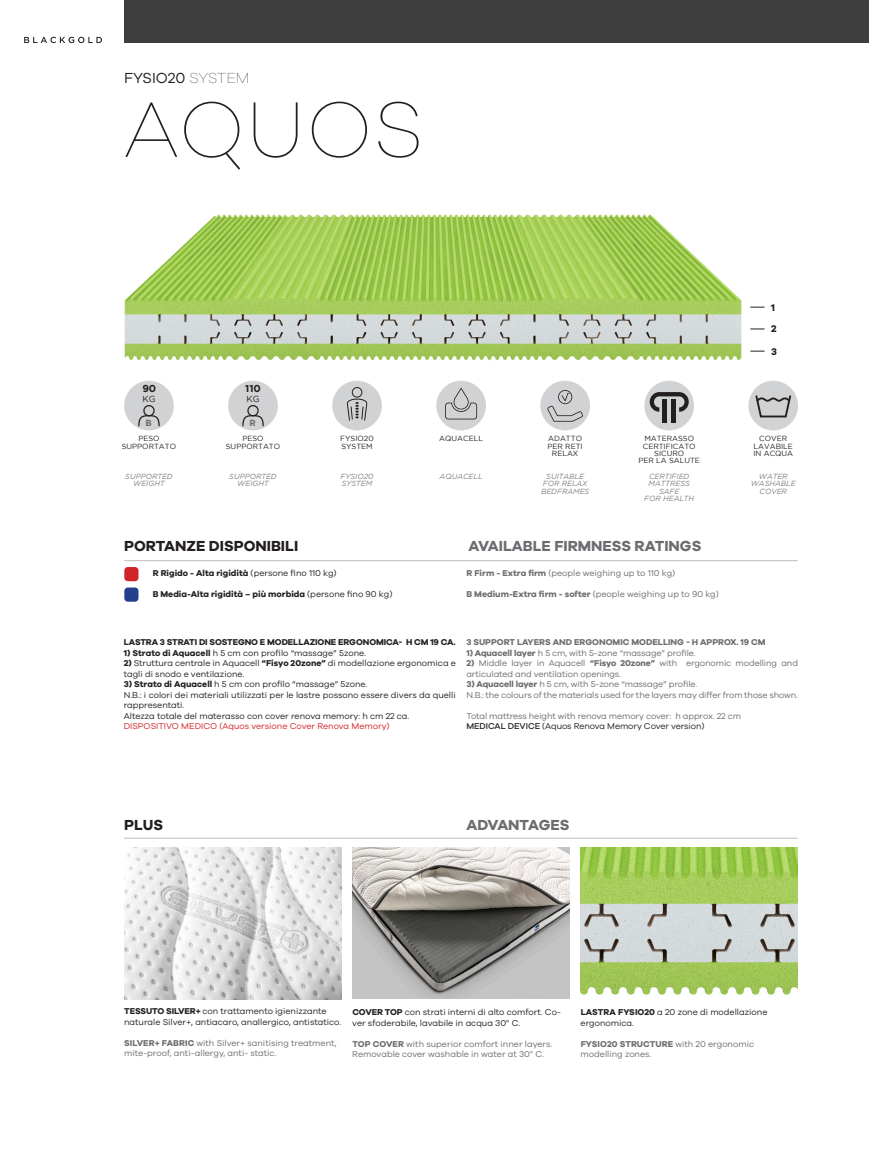
<style>
.page{position:relative;width:869px;height:1170px;background:#fff}
.page>*{position:absolute;margin:0;border:0;box-sizing:border-box;transform-origin:0 0}
.t1{font:100 81.25px "Galano Grotesque";letter-spacing:.01em;color:#231f20}
.t2{font:700 15px "Galano Grotesque";color:#6c6d70}
.t3{font:700 15px "Galano Grotesque";color:#231f20}
.t4{font:15px "Galano Grotesque";color:#231f20}
.t5{font:700 10px "Gotham";color:#211e1e}
.t6{font:700 10px/21.8px "Galano Grotesque";color:#231f20}
.t7{font:8.75px/10.5px "Galano Grotesque";letter-spacing:-.01em;color:#6c6d70}
.t8{font:8.75px/10.5px "Galano Grotesque";color:#231f20}
.t9{font:700 8.75px "Galano Grotesque";letter-spacing:-.01em;color:#231f20}
.t10{font:700 8.75px "Galano Grotesque";color:#6c6d70}
.t11{font:8.75px "Galano Grotesque";color:#d1232a}
.t12{font:8.75px "Gotham";color:#211e1e}
.t13{font:700 8.75px "Gotham";color:#6c6d70}
.t14{font:7.38px/7.4px "Gotham";color:#231f20;text-align:center}
.t15{font:italic 7.38px/7.4px "Gotham";color:#808285;text-align:center}
.s1{font-weight:100}
.s2{font-weight:400}
.s3{font-weight:700}
.s4{font-weight:500;color:#231f20}
.s5{color:#231f20}
</style>
<div class="page">
<img style="left:124px;top:214px;width:618px;height:146px">
<img style="left:124px;top:847px;width:217px;height:152px">
<img style="left:580px;top:847px;width:217px;height:148px">
<img style="left:352px;top:847px;width:217px;height:151px">
<div style="left:124px;top:0;width:744px;height:43px;background:#3e3e3f"></div>
<svg style="left:24px;top:37px;width:78px;height:6px"></svg>
<hr style="left:124px;top:560px;width:673px;height:1px;background:#bcbdc0">
<div style="left:124px;top:567px;width:14px;height:14px;background:#d1232a;border-radius:4px"></div>
<div style="left:124px;top:587px;width:14px;height:14px;background:#253f8e;border-radius:4px"></div>
<svg style="left:750px;top:307px;width:14px;height:1px"></svg>
<svg style="left:750px;top:328px;width:14px;height:1px"></svg>
<svg style="left:750px;top:351px;width:14px;height:1px"></svg>
<div style="left:124px;top:381px;width:50px;height:49px;background:#d1d2d4;border-radius:50%"></div>
<svg style="left:138px;top:405px;width:22px;height:22px"></svg>
<div style="left:228px;top:381px;width:50px;height:49px;background:#d1d2d4;border-radius:50%"></div>
<svg style="left:242px;top:405px;width:22px;height:22px"></svg>
<div style="left:332px;top:381px;width:50px;height:49px;background:#d1d2d4;border-radius:50%"></div>
<svg style="left:346px;top:387px;width:21px;height:34px"></svg>
<div style="left:436px;top:381px;width:49px;height:49px;background:#d1d2d4;border-radius:50%"></div>
<svg style="left:445px;top:387px;width:32px;height:32px"></svg>
<div style="left:540px;top:381px;width:49px;height:49px;background:#d1d2d4;border-radius:50%"></div>
<svg style="left:547px;top:390px;width:35px;height:31px"></svg>
<div style="left:644px;top:381px;width:49px;height:49px;background:#d1d2d4;border-radius:50%"></div>
<svg style="left:649px;top:392px;width:39px;height:20px"></svg>
<hr style="left:662px;top:399px;width:4px;height:24px;background:#231f20">
<hr style="left:671px;top:399px;width:4px;height:23px;background:#231f20">
<div style="left:748px;top:381px;width:49px;height:49px;background:#d1d2d4;border-radius:50%"></div>
<svg style="left:755px;top:395px;width:36px;height:23px"></svg>
<hr style="left:124px;top:837px;width:673px;height:1px;background:#bcbdc0">
<h2 class="t4" style="left:124px;top:69px;width:127px">FYSIO20 <span class="s1">SYSTEM</span></h2>
<h1 class="t1" style="left:124px;top:81px;width:301px">AQUOS</h1>
<p class="t5" style="left:142px;top:385px;width:15px">90</p>
<p class="t5" style="left:245px;top:385px;width:17px">110</p>
<p class="t12" style="left:142px;top:395px;width:15px">KG</p>
<p class="t12" style="left:246px;top:395px;width:15px">KG</p>
<p class="t13" style="left:145px;top:420px;width:8px">B</p>
<p class="t13" style="left:249px;top:420px;width:8px">R</p>
<p class="t14" style="left:122px;top:435px;width:56px">PESO<br>SUPPORTATO</p>
<p class="t15" style="left:125px;top:473px;width:49px">SUPPORTED<br>WEIGHT</p>
<p class="t14" style="left:226px;top:435px;width:56px">PESO<br>SUPPORTATO</p>
<p class="t15" style="left:229px;top:473px;width:49px">SUPPORTED<br>WEIGHT</p>
<p class="t14" style="left:340px;top:435px;width:35px;text-align:left">FYSIO20<br>SYSTEM</p>
<p class="t15" style="left:340px;top:473px;width:35px;text-align:left">FYSIO20<br>SYSTEM</p>
<p class="t14" style="left:439px;top:435px;width:45px">AQUACELL</p>
<p class="t15" style="left:439px;top:473px;width:44px">AQUACELL</p>
<p class="t14" style="left:547px;top:435px;width:37px">ADATTO<br>PER RETI<br>RELAX</p>
<p class="t15" style="left:540px;top:473px;width:50px">SUITABLE<br>FOR RELAX<br>BEDFRAMES</p>
<p class="t6" style="left:770px;top:296px;width:7px">1<br>2</p>
<p class="t6" style="left:770px;top:340px;width:7px">3</p>
<p class="t14" style="left:638px;top:435px;width:63px">MATERASSO<br>CERTIFICATO<br>SICURO<br>PER LA SALUTE</p>
<p class="t15" style="left:644px;top:473px;width:51px">CERTIFIED<br>MATTRESS<br>SAFE<br>FOR HEALTH</p>
<p class="t15" style="left:750px;top:473px;width:46px">WATER<br>WASHABLE<br>COVER</p>
<p class="t14" style="left:753px;top:435px;width:41px">COVER<br>LAVABILE<br>IN ACQUA</p>
<h2 class="t3" style="left:124px;top:537px;width:175px">PORTANZE DISPONIBILI</h2>
<h2 class="t2" style="left:468px;top:537px;width:234px">AVAILABLE FIRMNESS RATINGS</h2>
<p class="t9" style="left:153px;top:567px;width:185px">R Rigido - Alta rigidità <span class="s2">(persone fino 110 kg)</span></p>
<p class="t9" style="left:153px;top:588px;width:241px">B Media-Alta rigidità – più morbida <span class="s2">(persone fino 90 kg)</span></p>
<p class="t7" style="left:466px;top:567px;width:210px"><span class="s3">R Firm - Extra firm</span> (people weighing up to 110 kg)</p>
<p class="t10" style="left:466px;top:588px;width:254px">B Medium-Extra firm - softer <span class="s2">(people weighing up to 90 kg)</span></p>
<p class="t9" style="left:124px;top:636px;width:333px">LASTRA 3 STRATI DI SOSTEGNO E MODELLAZIONE ERGONOMICA- H CM 19 CA.</p>
<p class="t8" style="left:124px;top:647px;width:243px"><span class="s3">1) Strato di Aquacell</span> h 5 cm con profilo “massage” 5zone.</p>
<p class="t8" style="left:124px;top:657px;width:333px"><span class="s3">2)</span> Struttura centrale in Aquacell <span class="s3">“Fisyo 20zone”</span> di modellazione ergonomica e tagli di snodo e ventilazione.</p>
<p class="t8" style="left:124px;top:678px;width:333px"><span class="s3">3) Strato di Aquacell</span> h 5 cm con profilo “massage” 5zone.<br>N.B.: i colori dei materiali utilizzati per le lastre possono essere divers da quelli rappresentati.<br>Altezza totale del materasso con cover renova memory: h cm 22 ca.</p>
<p class="t11" style="left:124px;top:721px;width:267px">DISPOSITIVO MEDICO (Aquos versione Cover Renova Memory)</p>
<p class="t10" style="left:466px;top:636px;width:300px">3 SUPPORT LAYERS AND ERGONOMIC MODELLING - H APPROX. 19 CM</p>
<p class="t7" style="left:466px;top:647px;width:230px"><span class="s3">1) Aquacell layer</span> h 5 cm, with 5-zone “massage” profile.</p>
<p class="t7" style="left:466px;top:657px;width:333px"><span class="s3">2)</span> Middle layer in Aquacell <span class="s3">“Fisyo 20zone”</span> with ergonomic modelling and articulated and ventilation openings.</p>
<p class="t7" style="left:466px;top:678px;width:333px"><span class="s3">3) Aquacell layer</span> h 5 cm, with 5-zone “massage” profile.<br>N.B.: the colours of the materials used for the layers may differ from those shown.</p>
<p class="t7" style="left:466px;top:710px;width:276px">Total mattress height with renova memory cover: h approx. 22 cm<br><span class="s4">MEDICAL DEVICE</span> <span class="s5">(Aquos Renova Memory Cover version)</span></p>
<h2 class="t3" style="left:124px;top:815px;width:40px">PLUS</h2>
<h2 class="t2" style="left:466px;top:815px;width:104px">ADVANTAGES</h2>
<p class="t8" style="left:124px;top:1005px;width:218px"><span class="s3">TESSUTO SILVER+</span> con trattamento igienizzante naturale Silver+, antiacaro, anallergico, antistatico.</p>
<p class="t7" style="left:124px;top:1037px;width:214px"><span class="s3">SILVER+ FABRIC</span> with Silver+ sanitising treatment, mite-proof, anti-allergy, anti- static.</p>
<p class="t8" style="left:352px;top:1006px;width:210px"><span class="s3">COVER TOP</span> con strati interni di alto comfort. Co&shy;ver sfoderabile, lavabile in acqua 30° C.</p>
<p class="t7" style="left:352px;top:1037px;width:201px"><span class="s3">TOP COVER</span> with superior comfort inner layers.<br>Removable cover washable in water at 30° C.</p>
<p class="t8" style="left:580px;top:1006px;width:188px"><span class="s3">LASTRA FYSIO20</span> a 20 zone di modellazione ergonomica.</p>
<p class="t7" style="left:580px;top:1037px;width:175px"><span class="s3">FYSIO20 STRUCTURE</span> with 20 ergonomic modelling zones.</p>
</div>
